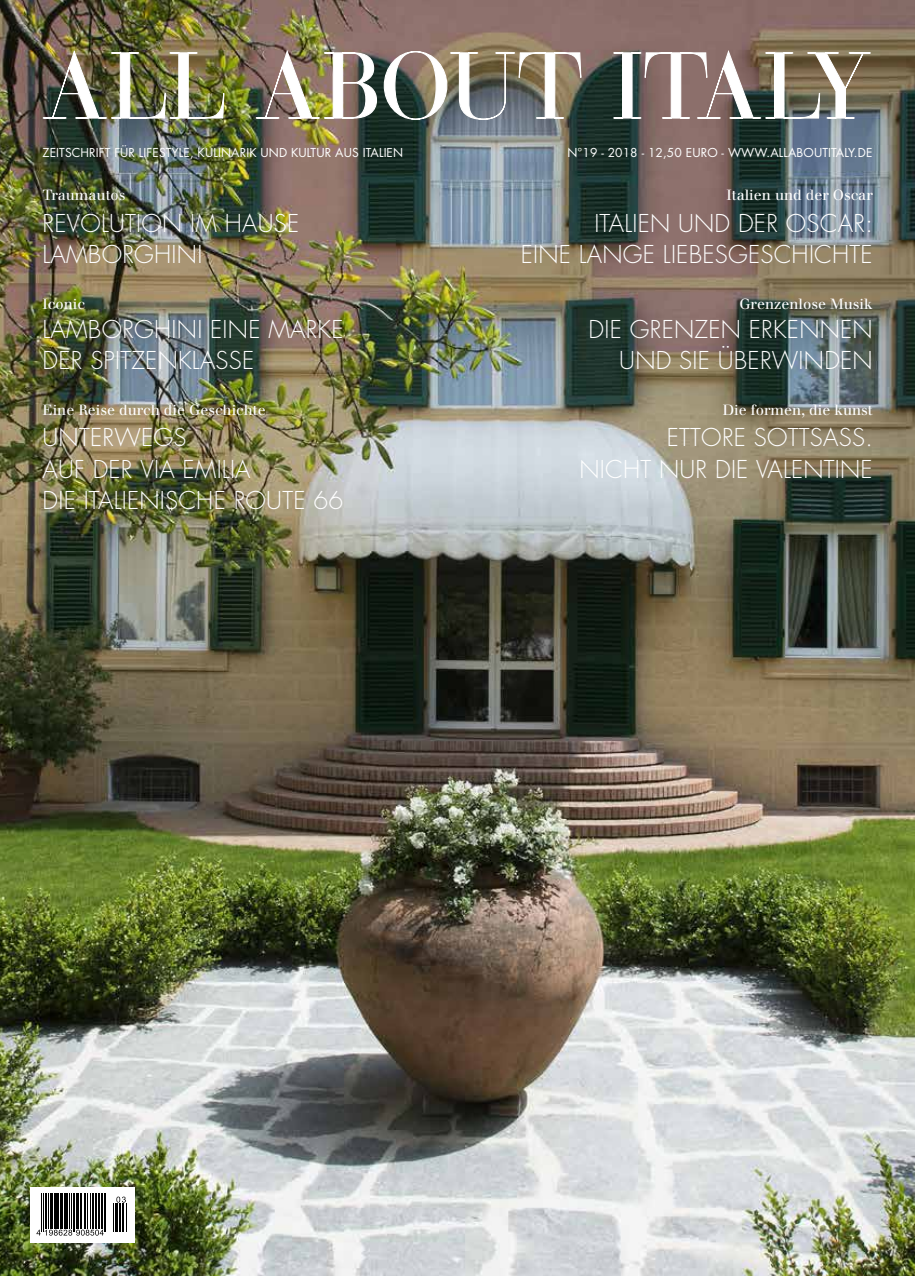
<style>
.page{position:relative;width:915px;height:1276px;background:#fff}
.page>*{position:absolute;margin:0;border:0;box-sizing:border-box;transform-origin:0 0}
.t1{font:300 23.85px/31.5px "Futura";letter-spacing:.01em;color:#fff}
.t2{font:14.4px "Justus";color:#fff}
.t3{font:12px "Futura";letter-spacing:.01em;color:#fff}
</style>
<div class="page">
<img style="left:0;top:0;width:914px;height:1276px">
<div style="left:31px;top:1187px;width:104px;height:55px;background:#fff"></div>
<hr style="left:42px;top:1193px;width:1px;height:38px;background:#000">
<hr style="left:43px;top:1193px;width:1px;height:38px;background:#000">
<hr style="left:45px;top:1193px;width:1px;height:35px;background:#000">
<hr style="left:48px;top:1193px;width:1px;height:35px;background:#000">
<hr style="left:50px;top:1193px;width:1px;height:35px;background:#000">
<hr style="left:51px;top:1193px;width:2px;height:35px;background:#000">
<hr style="left:54px;top:1193px;width:1px;height:35px;background:#000">
<hr style="left:56px;top:1193px;width:2px;height:35px;background:#000">
<hr style="left:59px;top:1193px;width:1px;height:35px;background:#000">
<hr style="left:60px;top:1193px;width:3px;height:35px;background:#000">
<hr style="left:64px;top:1193px;width:1px;height:35px;background:#000">
<hr style="left:66px;top:1193px;width:1px;height:35px;background:#000">
<hr style="left:69px;top:1193px;width:1px;height:35px;background:#000">
<hr style="left:71px;top:1193px;width:1px;height:35px;background:#000">
<hr style="left:73px;top:1193px;width:1px;height:38px;background:#000">
<hr style="left:74px;top:1193px;width:1px;height:38px;background:#000">
<hr style="left:76px;top:1193px;width:1px;height:35px;background:#000">
<hr style="left:78px;top:1193px;width:1px;height:35px;background:#000">
<hr style="left:80px;top:1193px;width:2px;height:35px;background:#000">
<hr style="left:84px;top:1193px;width:1px;height:35px;background:#000">
<hr style="left:85px;top:1193px;width:1px;height:35px;background:#000">
<hr style="left:87px;top:1193px;width:1px;height:35px;background:#000">
<hr style="left:90px;top:1193px;width:1px;height:35px;background:#000">
<hr style="left:92px;top:1193px;width:2px;height:35px;background:#000">
<hr style="left:95px;top:1193px;width:2px;height:35px;background:#000">
<hr style="left:98px;top:1193px;width:1px;height:35px;background:#000">
<hr style="left:99px;top:1193px;width:1px;height:35px;background:#000">
<hr style="left:101px;top:1193px;width:2px;height:35px;background:#000">
<hr style="left:104px;top:1193px;width:1px;height:38px;background:#000">
<hr style="left:106px;top:1193px;width:1px;height:38px;background:#000">
<svg style="left:115px;top:1196px;width:12px;height:35px"></svg>
<svg style="left:36px;top:1229px;width:68px;height:6px"></svg>
<img style="left:42px;top:48px;width:829px;height:72px">
<p class="t3" style="left:43px;top:144px;width:362px">ZEITSCHRIFT FÜR LIFESTYLE, KULINARIK UND KULTUR AUS ITALIEN</p>
<p class="t3" style="left:567px;top:144px;width:306px">N°19 - 2018 - 12,50 EURO - WWW.ALLABOUTITALY.DE</p>
<p class="t2" style="left:43px;top:187px;width:84px">Traumautos</p>
<p class="t1" style="left:43px;top:208px;width:258px">REVOLUTION IM HAUSE<br>LAMBORGHINI</p>
<p class="t2" style="left:43px;top:295px;width:44px">Iconic</p>
<p class="t1" style="left:43px;top:313px;width:302px">LAMBORGHINI EINE MARKE<br>DER SPITZENKLASSE</p>
<p class="t2" style="left:43px;top:401px;width:224px">Eine Reise durch die Geschichte</p>
<p class="t1" style="left:43px;top:422px;width:302px">UNTERWEGS<br>AUF DER VIA EMILIA<br>DIE ITALIENISCHE ROUTE 66</p>
<p class="t2" style="left:726px;top:187px;width:148px">Italien und der Oscar</p>
<p class="t1" style="left:520px;top:208px;width:353px;text-align:right">ITALIEN UND DER OSCAR:<br>EINE LANGE LIEBESGESCHICHTE</p>
<p class="t2" style="left:739px;top:295px;width:135px">Grenzenlose Musik</p>
<p class="t1" style="left:588px;top:313px;width:285px;text-align:right">DIE GRENZEN ERKENNEN<br>UND SIE ÜBERWINDEN</p>
<p class="t2" style="left:722px;top:401px;width:151px">Die formen, die kunst</p>
<p class="t1" style="left:579px;top:422px;width:295px;text-align:right">ETTORE SOTTSASS.<br>NICHT NUR DIE VALENTINE</p>
</div>
